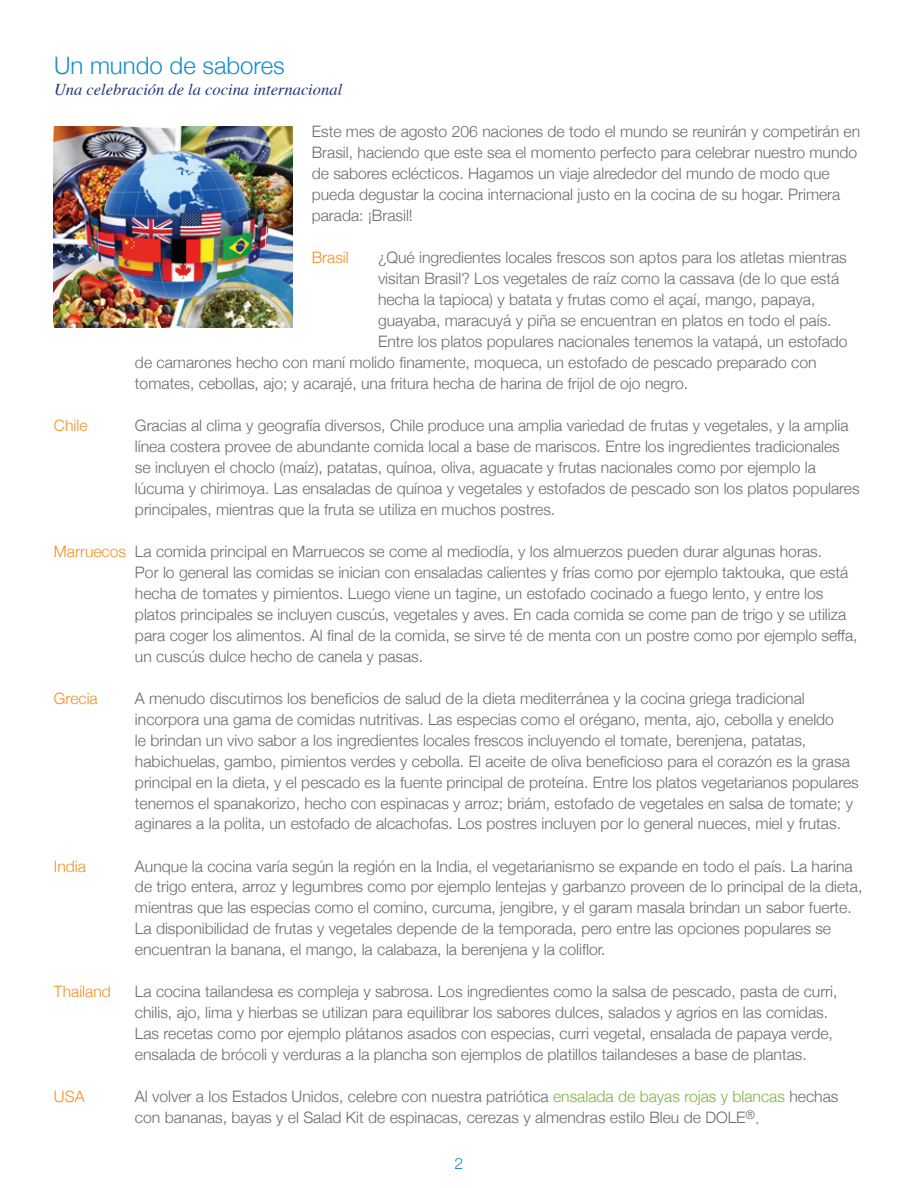
<style>
.page{position:relative;width:918px;height:1188px;background:#fff}
.page>*{position:absolute;margin:0;border:0;box-sizing:border-box;transform-origin:0 0}
.t1{font:300 24px "Helvetica Neue";color:#1a8fc6}
.t2{font:italic 16.5px "Times";color:#253279}
.t3{font:300 15.75px/21px "Helvetica Neue";color:#666b70}
.t4{font:300 15.75px "Helvetica Neue";color:#f68f1e}
.t5{font:300 15.75px "Helvetica Neue";color:#1a8fc6}
.s1{color:#f68f1e}
.s2{color:#7cb341}
</style>
<div class="page">
<img style="left:54px;top:127px;width:239px;height:201px">
<h1 class="t1" style="left:54px;top:46px;width:232px">Un mundo de sabores</h1>
<p class="t2" style="left:54px;top:75px;width:290px">Una celebración de la cocina internacional</p>
<p class="t3" style="left:312px;top:119px;width:550px">Este mes de agosto 206 naciones de todo el mundo se reunirán y competirán en Brasil, haciendo que este sea el momento perfecto para celebrar nuestro mundo de sabores eclécticos. Hagamos un viaje alrededor del mundo de modo que pueda degustar la cocina internacional justo en la cocina de su hogar. Primera parada: ¡Brasil!</p>
<p class="t4" style="left:312px;top:244px;width:39px">Brasil</p>
<p class="t3" style="left:378px;top:245px;width:470px">¿Qué ingredientes locales frescos son aptos para los atletas mientras</p>
<p class="t3" style="left:378px;top:266px;width:463px">visitan Brasil? Los vegetales de raíz como la cassava (de lo que está</p>
<p class="t3" style="left:378px;top:287px;width:439px">hecha la tapioca) y batata y frutas como el açaí, mango, papaya,</p>
<p class="t3" style="left:378px;top:308px;width:455px">guayaba, maracuyá y piña se encuentran en platos en todo el país.</p>
<p class="t3" style="left:378px;top:329px;width:471px">Entre los platos populares nacionales tenemos la vatapá, un estofado</p>
<p class="t3" style="left:135px;top:350px;width:683px">de camarones hecho con maní molido finamente, moqueca, un estofado de pescado preparado con</p>
<p class="t3" style="left:135px;top:371px;width:555px">tomates, cebollas, ajo; y acarajé, una fritura hecha de harina de frijol de ojo negro.</p>
<p class="t4" style="left:54px;top:412px;width:35px">Chile</p>
<p class="t3" style="left:135px;top:413px;width:726px">Gracias al clima y geografía diversos, Chile produce una amplia variedad de frutas y vegetales, y la amplia línea costera provee de abundante comida local a base de mariscos. Entre los ingredientes tradicionales<br>se incluyen el choclo (maíz), patatas, quínoa, oliva, aguacate y frutas nacionales como por ejemplo la lúcuma y chirimoya. Las ensaladas de quínoa y vegetales y estofados de pescado son los platos populares principales, mientras que la fruta se utiliza en muchos postres.</p>
<p class="t3" style="left:135px;top:539px;width:724px;text-indent:-81px"><span class="s1">Marruecos</span> La comida principal en Marruecos se come al mediodía, y los almuerzos pueden durar algunas horas.<br>Por lo general las comidas se inician con ensaladas calientes y frías como por ejemplo taktouka, que está hecha de tomates y pimientos. Luego viene un tagine, un estofado cocinado a fuego lento, y entre los platos principales se incluyen cuscús, vegetales y aves. En cada comida se come pan de trigo y se utiliza para coger los alimentos. Al final de la comida, se sirve té de menta con un postre como por ejemplo seffa, un cuscús dulce hecho de canela y pasas.</p>
<p class="t4" style="left:54px;top:685px;width:45px">Grecia</p>
<p class="t3" style="left:135px;top:686px;width:725px">A menudo discutimos los beneficios de salud de la dieta mediterránea y la cocina griega tradicional incorpora una gama de comidas nutritivas. Las especias como el orégano, menta, ajo, cebolla y eneldo<br>le brindan un vivo sabor a los ingredientes locales frescos incluyendo el tomate, berenjena, patatas, habichuelas, gambo, pimientos verdes y cebolla. El aceite de oliva beneficioso para el corazón es la grasa principal en la dieta, y el pescado es la fuente principal de proteína. Entre los platos vegetarianos populares tenemos el spanakorizo, hecho con espinacas y arroz; briám, estofado de vegetales en salsa de tomate; y aginares a la polita, un estofado de alcachofas. Los postres incluyen por lo general nueces, miel y frutas.</p>
<p class="t4" style="left:54px;top:853px;width:34px">India</p>
<p class="t3" style="left:135px;top:854px;width:729px">Aunque la cocina varía según la región en la India, el vegetarianismo se expande en todo el país. La harina de trigo entera, arroz y legumbres como por ejemplo lentejas y garbanzo proveen de lo principal de la dieta, mientras que las especias como el comino, curcuma, jengibre, y el garam masala brindan un sabor fuerte.<br>La disponibilidad de frutas y vegetales depende de la temporada, pero entre las opciones populares se encuentran la banana, el mango, la calabaza, la berenjena y la coliflor.</p>
<p class="t4" style="left:54px;top:979px;width:58px">Thailand</p>
<p class="t3" style="left:135px;top:980px;width:704px">La cocina tailandesa es compleja y sabrosa. Los ingredientes como la salsa de pescado, pasta de curri, chilis, ajo, lima y hierbas se utilizan para equilibrar los sabores dulces, salados y agrios en las comidas.<br>Las recetas como por ejemplo plátanos asados con especias, curri vegetal, ensalada de papaya verde, ensalada de brócoli y verduras a la plancha son ejemplos de platillos tailandeses a base de plantas.</p>
<p class="t4" style="left:54px;top:1084px;width:32px">USA</p>
<p class="t3" style="left:135px;top:1085px;width:705px">Al volver a los Estados Unidos, celebre con nuestra patriótica <span class="s2">ensalada de bayas rojas y blancas</span> hechas con bananas, bayas y el Salad Kit de espinacas, cerezas y almendras estilo Bleu de DOLE<sup>®</sup>.</p>
<p class="t5" style="left:455px;top:1151px;width:10px">2</p>
</div>
